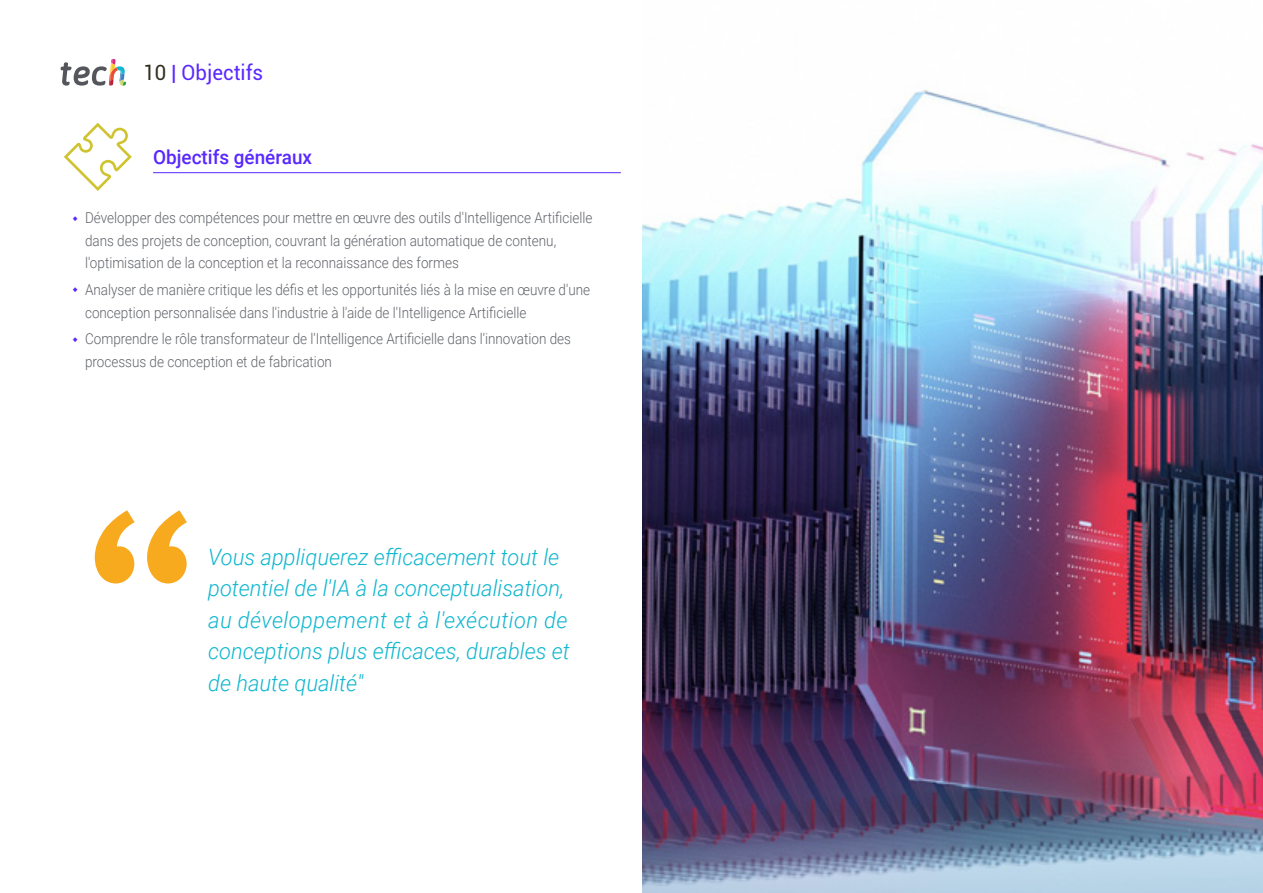
<style>
.page{position:relative;width:1263px;height:893px;background:#fff}
.page>*{position:absolute;margin:0;border:0;box-sizing:border-box;transform-origin:0 0}
.t1{font:italic 300 22.5px/31.5px "Roboto";color:#0fb6cf}
.t2{font:21px "Roboto";color:#5927ff}
.t3{font:500 19.5px "Roboto";color:#5927ff}
.t4{font:300 15px/22.5px "Roboto";color:#61646a;scale:.9 1}
.s1{color:#312e20}
</style>
<div class="page">
<hr style="left:153px;top:172px;width:468px;height:1px;background:#5927ff">
<svg style="left:64px;top:123px;width:68px;height:68px"></svg>
<img style="left:642px;top:89px;width:621px;height:804px">
<svg style="left:95px;top:510px;width:92px;height:73px"></svg>
<svg style="left:61px;top:59px;width:65px;height:27px"></svg>
<h2 class="t2" style="left:144px;top:57px;width:121px"><span class="s1">10</span> | Objectifs</h2>
<h3 class="t3" style="left:153px;top:144px;width:160px">Objectifs généraux</h3>
<p class="t4" style="left:85px;top:206px;width:565px">Développer des compétences pour mettre en œuvre des outils d'Intelligence Artificielle dans des projets de conception, couvrant la génération automatique de contenu, l'optimisation de la conception et la reconnaissance des formes</p>
<p class="t4" style="left:85px;top:278px;width:563px">Analyser de manière critique les défis et les opportunités liés à la mise en œuvre d'une conception personnalisée dans l'industrie à l'aide de l'Intelligence Artificielle</p>
<p class="t4" style="left:85px;top:327px;width:541px">Comprendre le rôle transformateur de l'Intelligence Artificielle dans l'innovation des processus de conception et de fabrication</p>
<h1 class="t1" style="left:208px;top:540px;width:363px">Vous appliquerez efficacement tout le potentiel de l'IA à la conceptualisation, au développement et à l'exécution de conceptions plus efficaces, durables et de haute qualité"</h1>
</div>
